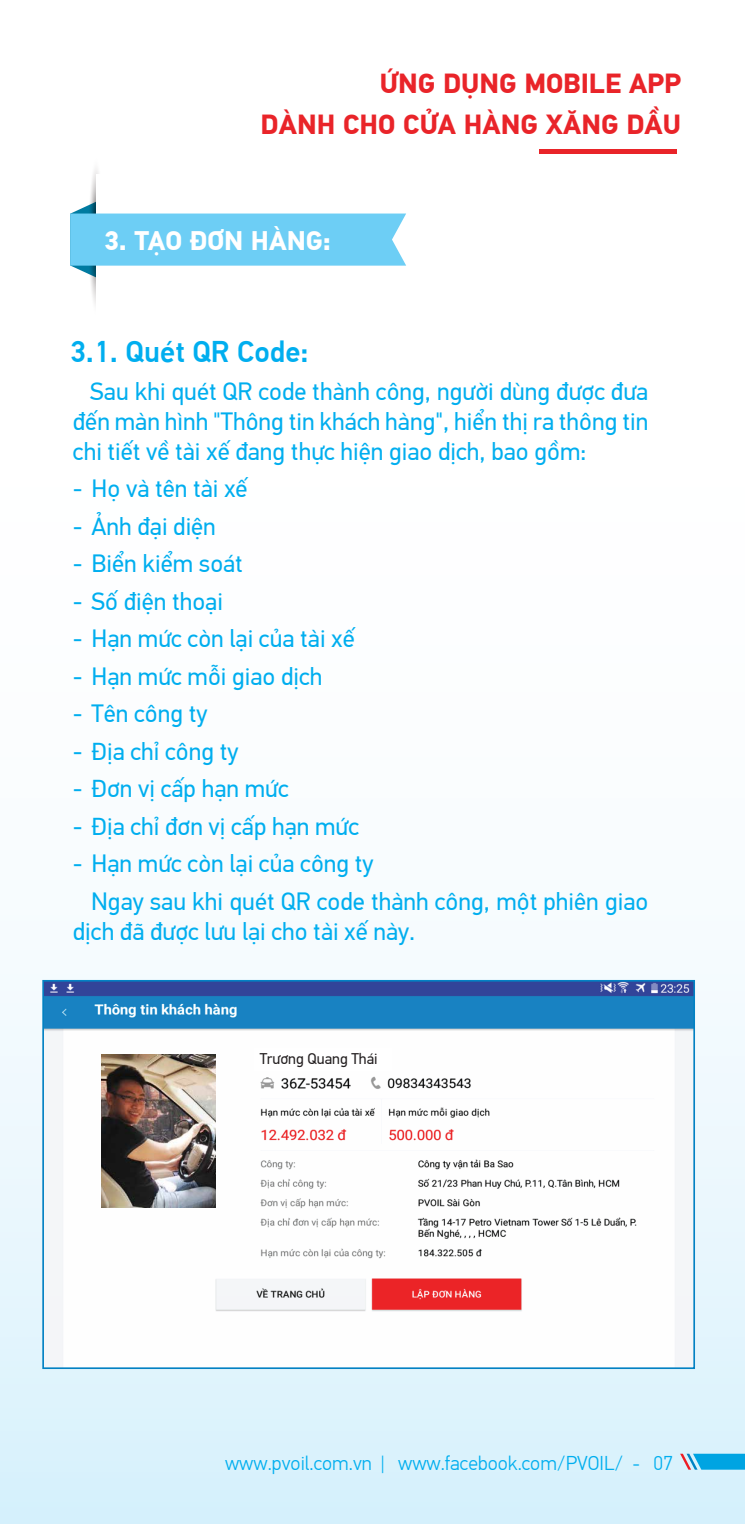
<style>
.page{position:relative;width:745px;height:1524px;background:#fff}
.page>*{position:absolute;margin:0;border:0;box-sizing:border-box;transform-origin:0 0}
.t1{font:500 30px "SVN PF Din Text Pro";color:#00aeef}
.t2{font:700 27.5px/41.5px "SVN PF Din Text Pro";color:#e92429;text-align:right}
.t3{font:700 26.75px "SVN PF Din Text Pro";color:#fff}
.t4{font:25px/30px "SVN PF Din Text Pro";color:#00aeef;text-align:justify}
.t5{font:300 20px "SVN PF Din Text Pro";color:#00aeef}
.t6{font:15.5px "SVN PF Din Text Pro";color:#231f20}
</style>
<div class="page">
<div style="left:0;top:0;width:744px;height:1524px;background:linear-gradient(to bottom,#fff,#def2fc)"></div>
<svg style="left:679px;top:1453px;width:65px;height:16px"></svg>
<img style="left:45px;top:983px;width:646px;height:383px">
<div style="left:42px;top:980px;width:652px;height:389px;border:2px solid #0381c3"></div>
<svg style="left:87px;top:155px;width:17px;height:163px"></svg>
<div style="left:96px;top:174px;width:46px;height:143px;background:#fff"></div>
<svg style="left:70px;top:199px;width:336px;height:81px"></svg>
<img style="left:102px;top:1054px;width:113px;height:153px">
<div style="left:254px;top:1048px;width:137px;height:22px;background:#fff"></div>
<hr style="left:538px;top:150px;width:138px;height:4px;background:#e92429">
<p class="t2" style="left:260px;top:62px;width:421px">ỨNG DỤNG MOBILE APP<br>DÀNH CHO CỬA HÀNG XĂNG DẦU</p>
<p class="t3" style="left:104px;top:221px;width:228px">3. TẠO ĐƠN HÀNG:</p>
<p class="t1" style="left:70px;top:329px;width:240px">3.1. Quét QR Code:</p>
<p class="t4" style="left:73px;top:375px;width:576px;text-indent:17px">Sau khi quét QR code thành công, người dùng được đưa đến màn hình "Thông tin khách hàng", hiển thị ra thông tin chi tiết về tài xế đang thực hiện giao dịch, bao gồm:</p>
<p class="t4" style="left:73px;top:472px;width:176px">- Họ và tên tài xế</p>
<p class="t4" style="left:73px;top:510px;width:144px">- Ảnh đại diện</p>
<p class="t4" style="left:73px;top:547px;width:171px">- Biển kiểm soát</p>
<p class="t4" style="left:73px;top:585px;width:151px">- Số điện thoại</p>
<p class="t4" style="left:73px;top:622px;width:283px">- Hạn mức còn lại của tài xế</p>
<p class="t4" style="left:73px;top:660px;width:251px">- Hạn mức mỗi giao dịch</p>
<p class="t4" style="left:73px;top:697px;width:136px">- Tên công ty</p>
<p class="t4" style="left:73px;top:735px;width:167px">- Địa chỉ công ty</p>
<p class="t4" style="left:73px;top:772px;width:217px">- Đơn vị cấp hạn mức</p>
<p class="t4" style="left:73px;top:810px;width:287px">- Địa chỉ đơn vị cấp hạn mức</p>
<p class="t4" style="left:91px;top:843px;width:558px;line-height:37.5px;text-indent:-18px">- Hạn mức còn lại của công ty<br>Ngay sau khi quét QR code thành công, một phiên giao</p>
<p class="t4" style="left:73px;top:915px;width:344px">dịch đã được lưu lại cho tài xế này.</p>
<p class="t6" style="left:260px;top:1047px;width:119px">Trương Quang Thái</p>
<p class="t5" style="left:225px;top:1448px;width:449px">www.pvoil.com.vn | www.facebook.com/PVOIL/ - 07</p>
</div>
